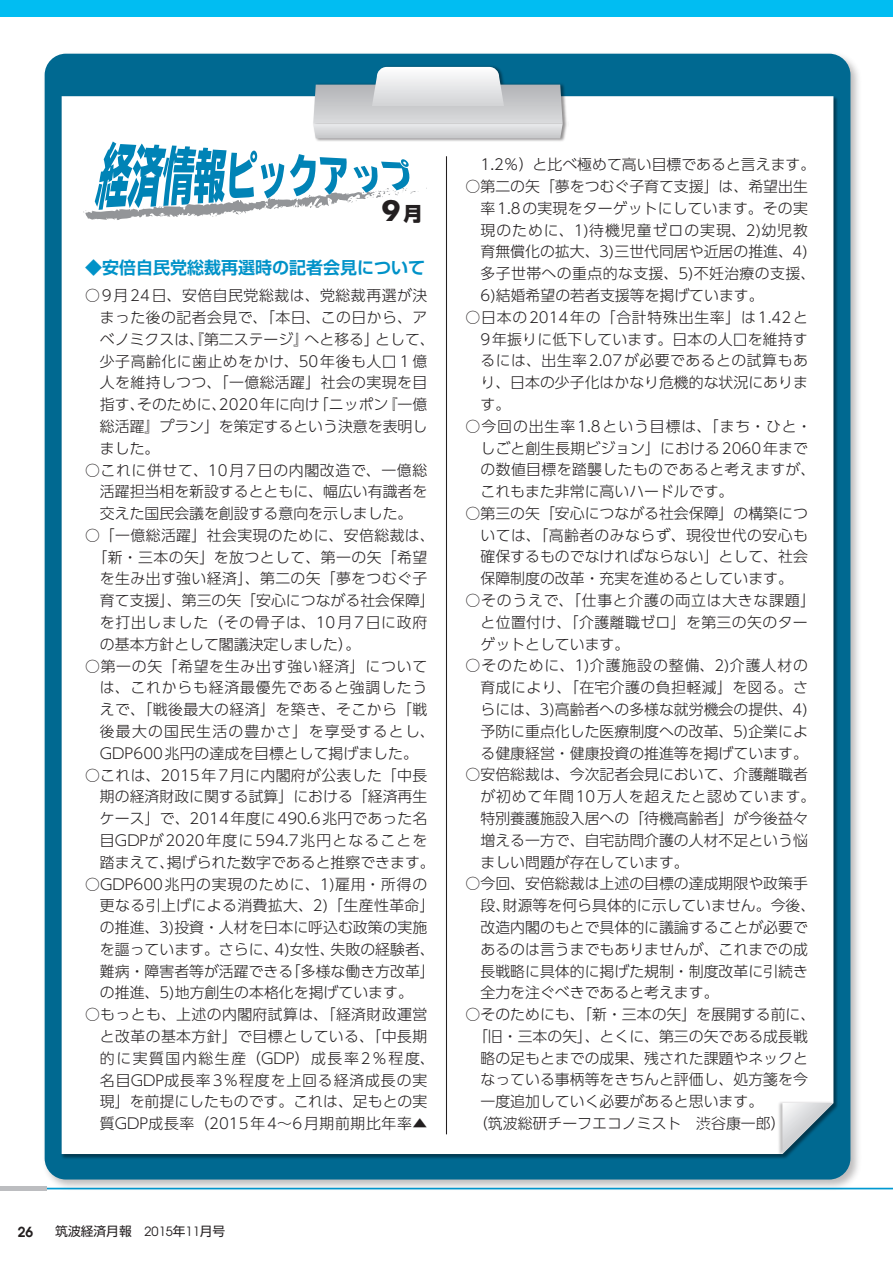
<style>
.page{position:relative;width:893px;height:1263px;background:#fff}
.page>*{position:absolute;margin:0;border:0;box-sizing:border-box;transform-origin:0 0}
.t1{font:700 27px "Futura";color:#231f20}
.t2{font:700 16.95px "Shin Go Pr 6 De";color:#0092c8}
.t3{font:300 14.85px/21.8px "UD Shin Go Pro";color:#231f20}
.t4{font:300 14.85px/21.8px "UD Shin Go Pro";letter-spacing:.025em;color:#231f20}
.t5{font:300 14.85px/21.8px "UD Shin Go Pro";letter-spacing:.05em;color:#231f20}
.t6{font:300 14.85px "UD Shin Go Pro";letter-spacing:.03em;color:#231f20}
.t7{font:300 14.85px "UD Shin Go Pro";letter-spacing:.045em;color:#231f20}
.t8{font:700 13.8px "Avian";color:#231f20}
.t9{font:12.75px "UD Shin Go Pro";color:#231f20}
.s1{font-family:"Shin Go Pr 6";font-weight:800;font-size:19.5px}
.s2{font-family:"Avian"}
</style>
<div class="page">
<hr style="left:0;top:1188px;width:893px;height:1px;background:#0099d1">
<div style="left:0;top:1186px;width:47px;height:5px;background:#bcbdc0"></div>
<div style="left:0;top:0;width:893px;height:17px;background:#01bdf2"></div>
<img style="left:44px;top:53px;width:820px;height:1137px">
<div style="left:45px;top:54px;width:805px;height:1125px;background:#006991;border-radius:21px"></div>
<div style="left:62px;top:96px;width:771px;height:1058px;background:#fff"></div>
<img style="left:776px;top:1099px;width:59px;height:59px">
<svg style="left:782px;top:1103px;width:51px;height:51px"></svg>
<img style="left:385px;top:66px;width:184px;height:76px">
<svg style="left:83px;top:67px;width:480px;height:154px;background:#b9d3de"></svg>
<hr style="left:446px;top:156px;width:1px;height:978px;background:#231f20">
<h1 class="t1" style="left:382px;top:192px;width:42px">9<span class="s1">月</span></h1>
<p class="t2" style="left:85px;top:253px;width:342px">◆安倍自民党総裁再選時の記者会見について</p>
<p class="t4" style="left:100px;top:284px;width:336px;text-indent:-15px">○9月24日、安倍自民党総裁は、党総裁再選が決まった後の記者会見で、「本日、この日から、アベノミクスは、『第二ステージ』へと移る」として、少子高齢化に歯止めをかけ、50年後も人口１億人を維持しつつ、「一億総活躍」社会の実現を目指す、そのために、2020年に向け「ニッポン『一億総活躍』プラン」を策定するという決意を表明しました。</p>
<p class="t3" style="left:100px;top:458px;width:329px;text-align:justify;text-indent:-15px">○これに併せて、10月7日の内閣改造で、一億総活躍担当相を新設するとともに、幅広い有識者を交えた国民会議を創設する意向を示しました。</p>
<p class="t4" style="left:85px;top:524px;width:351px">○「一億総活躍」社会実現のために、安倍総裁は、</p>
<p class="t6" style="left:92px;top:545px;width:336px">「新・三本の矢」を放つとして、第一の矢「希望</p>
<p class="t4" style="left:100px;top:567px;width:329px">を生み出す強い経済」、第二の矢「夢をつむぐ子</p>
<p class="t3" style="left:100px;top:589px;width:336px">育て支援」、第三の矢「安心につながる社会保障」</p>
<p class="t7" style="left:100px;top:610px;width:329px">を打出しました（その骨子は、10月7日に政府</p>
<p class="t3" style="left:100px;top:633px;width:262px">の基本方針として閣議決定しました）。</p>
<p class="t5" style="left:100px;top:655px;width:336px;text-indent:-15px">○第一の矢「希望を生み出す強い経済」については、これからも経済最優先であると強調したうえで、「戦後最大の経済」を築き、そこから「戦後最大の国民生活の豊かさ」を享受するとし、<br>GDP600兆円の達成を目標として掲げました。</p>
<p class="t3" style="left:100px;top:763px;width:336px;text-indent:-15px">○これは、2015年7月に内閣府が公表した「中長期の経済財政に関する試算」における「経済再生ケース」で、2014年度に490.6兆円であった名目GDPが2020年度に594.7兆円となることを踏まえて、掲げられた数字であると推察できます。</p>
<p class="t3" style="left:100px;top:872px;width:336px;text-indent:-15px">○GDP600兆円の実現のために、1)雇用・所得の更なる引上げによる消費拡大、2)「生産性革命」の推進、3)投資・人材を日本に呼込む政策の実施を謳っています。さらに、4)女性、失敗の経験者、難病・障害者等が活躍できる「多様な働き方改革」の推進、5)地方創生の本格化を掲げています。</p>
<p class="t4" style="left:100px;top:1003px;width:336px;text-indent:-15px">○もっとも、上述の内閣府試算は、「経済財政運営と改革の基本方針」で目標としている、「中長期的に実質国内総生産（GDP）成長率2％程度、名目GDP成長率3％程度を上回る経済成長の実現」を前提にしたものです。これは、足もとの実質GDP成長率（2015年4～6月期前期比年率▲</p>
<p class="t8" style="left:18px;top:1222px;width:17px">26</p>
<p class="t9" style="left:55px;top:1221px;width:172px">筑波経済月報　<span class="s2">2015</span>年<span class="s2">11</span>月号</p>
<p class="t3" style="left:480px;top:153px;width:336px">1.2％）と比べ極めて高い目標であると言えます。</p>
<p class="t3" style="left:480px;top:175px;width:336px;text-indent:-15px">○第二の矢「夢をつむぐ子育て支援」は、希望出生率1.8の実現をターゲットにしています。その実現のために、1)待機児童ゼロの実現、2)幼児教育無償化の拡大、3)三世代同居や近居の推進、4)多子世帯への重点的な支援、5)不妊治療の支援、<br>6)結婚希望の若者支援等を掲げています。</p>
<p class="t3" style="left:480px;top:306px;width:329px;text-align:justify;text-indent:-15px">○日本の2014年の「合計特殊出生率」は1.42と9年振りに低下しています。日本の人口を維持するには、出生率2.07が必要であるとの試算もあり、日本の少子化はかなり危機的な状況にあります。</p>
<p class="t4" style="left:480px;top:415px;width:336px;text-indent:-15px">○今回の出生率1.8という目標は、「まち・ひと・しごと創生長期ビジョン」における2060年までの数値目標を踏襲したものであると考えますが、これもまた非常に高いハードルです。</p>
<p class="t3" style="left:480px;top:502px;width:329px;text-align:justify;text-indent:-15px">○第三の矢「安心につながる社会保障」の構築については、「高齢者のみならず、現役世代の安心も確保するものでなければならない」として、社会保障制度の改革・充実を進めるとしています。</p>
<p class="t4" style="left:480px;top:589px;width:336px;text-indent:-15px">○そのうえで、「仕事と介護の両立は大きな課題」と位置付け、「介護離職ゼロ」を第三の矢のターゲットとしています。</p>
<p class="t3" style="left:480px;top:654px;width:329px;text-align:justify;text-indent:-15px">○そのために、1)介護施設の整備、2)介護人材の育成により、「在宅介護の負担軽減」を図る。さらには、3)高齢者への多様な就労機会の提供、4)予防に重点化した医療制度への改革、5)企業による健康経営・健康投資の推進等を掲げています。</p>
<p class="t3" style="left:480px;top:763px;width:336px;text-indent:-15px">○安倍総裁は、今次記者会見において、介護離職者が初めて年間10万人を超えたと認めています。特別養護施設入居への「待機高齢者」が今後益々増える一方で、自宅訪問介護の人材不足という悩ましい問題が存在しています。</p>
<p class="t3" style="left:480px;top:872px;width:336px;text-indent:-15px">○今回、安倍総裁は上述の目標の達成期限や政策手段、財源等を何ら具体的に示していません。今後、改造内閣のもとで具体的に議論することが必要であるのは言うまでもありませんが、これまでの成長戦略に具体的に掲げた規制・制度改革に引続き全力を注ぐべきであると考えます。</p>
<p class="t3" style="left:466px;top:1003px;width:351px">○そのためにも、「新・三本の矢」を展開する前に、</p>
<p class="t3" style="left:473px;top:1025px;width:336px">「旧・三本の矢」、とくに、第三の矢である成長戦</p>
<p class="t3" style="left:480px;top:1046px;width:329px">略の足もとまでの成果、残された課題やネックと</p>
<p class="t3" style="left:480px;top:1068px;width:329px">なっている事柄等をきちんと評価し、処方箋を今</p>
<p class="t3" style="left:480px;top:1090px;width:284px">一度追加していく必要があると思います。</p>
<p class="t3" style="left:466px;top:1112px;width:321px">　（筑波総研チーフエコノミスト　渋谷康一郎）</p>
</div>
